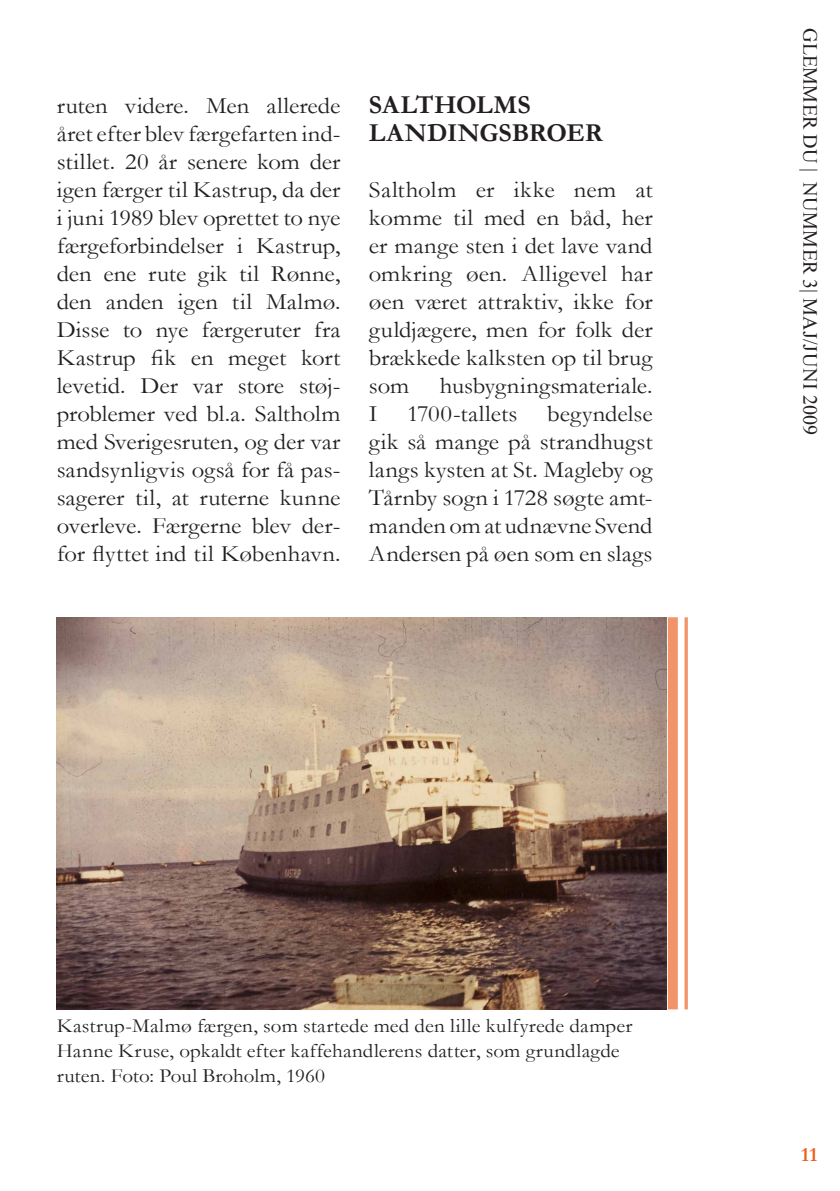
<style>
.page{position:relative;width:840px;height:1191px;background:#fff}
.page>*{position:absolute;margin:0;border:0;box-sizing:border-box;transform-origin:0 0}
.Afsnitstitel{font:700 26px "Garamond";color:#231f20}
.Brødtekst{font:23.6px/28px "Garamond";letter-spacing:.005em;color:#231f20;text-align:justify;scale:1.05 1}
.Billedtekst_sort_ven{font:20px/25px "Garamond";letter-spacing:.01em;color:#231f20;scale:1.05 1}
.t1{font:20px "Times New Roman";letter-spacing:.02em;color:#231f20}
.t2{font:700 20px "Garamond";color:#eb5f20}
</style>
<div class="page">
<img style="left:57px;top:617px;width:609px;height:392px">
<hr style="left:684px;top:617px;width:3px;height:392px;background:#eb5f20">
<div style="left:667px;top:617px;width:10px;height:392px;background:#f1946a"></div>
<p class="Brødtekst" style="left:57px;top:91px;width:271px">ruten videre. Men allerede</p>
<p class="Brødtekst" style="left:57px;top:119px;width:272px">året efter blev færgefarten ind&shy;stillet. 20 år senere kom der igen færger til Kastrup, da der i juni 1989 blev oprettet to nye færgeforbindelser i Kastrup, den ene rute gik til Rønne, den anden igen til Malmø.</p>
<p class="Brødtekst" style="left:57px;top:315px;width:271px">Disse to nye færgeruter fra Kastrup fik en meget kort levetid. Der var store støj&shy;problemer ved bl.a. Saltholm med Sverigesruten, og der var sandsynligvis også for få pas&shy;sagerer til, at ruterne kunne overleve. Færgerne blev der&shy;for flyttet ind til København.</p>
<p class="Afsnitstitel" style="left:369px;top:87px;width:163px">SALTHOLMS</p>
<p class="Afsnitstitel" style="left:369px;top:115px;width:235px">LANDINGSBROER</p>
<p class="Brødtekst" style="left:369px;top:175px;width:271px">Saltholm er ikke nem at komme til med en båd, her er mange sten i det lave vand omkring øen. Alligevel har øen været attraktiv, ikke for guldjægere, men for folk der brækkede kalksten op til brug som</p>
<p class="Brødtekst" style="left:439px;top:371px;width:204px">husbygningsmateriale.</p>
<p class="Brødtekst" style="left:369px;top:399px;width:271px;text-indent:178px">begyndelse gik så mange på strandhugst langs kysten at St. Magleby og Tårnby sogn i 1728 søgte amt&shy;manden om at udnævne Svend Andersen på øen som en slags</p>
<p class="Brødtekst" style="left:369px;top:399px;width:10px">I</p>
<p class="Brødtekst" style="left:407px;top:399px;width:106px">1700-tallets</p>
<p class="t1" style="left:823px;top:28px;width:408px;rotate:90deg">GLEMMER DU | NUMMER 3| MAJ/JUNI 2009</p>
<p class="Billedtekst_sort_ven" style="left:57px;top:1012px;width:549px">Kastrup-Malmø færgen, som startede med den lille kulfyrede damper<br>Hanne Kruse, opkaldt efter kaffehandlerens datter, som grundlagde ruten. Foto: Poul Broholm, 1960</p>
<p class="t2" style="left:800px;top:1140px;width:17px">11</p>
</div>
